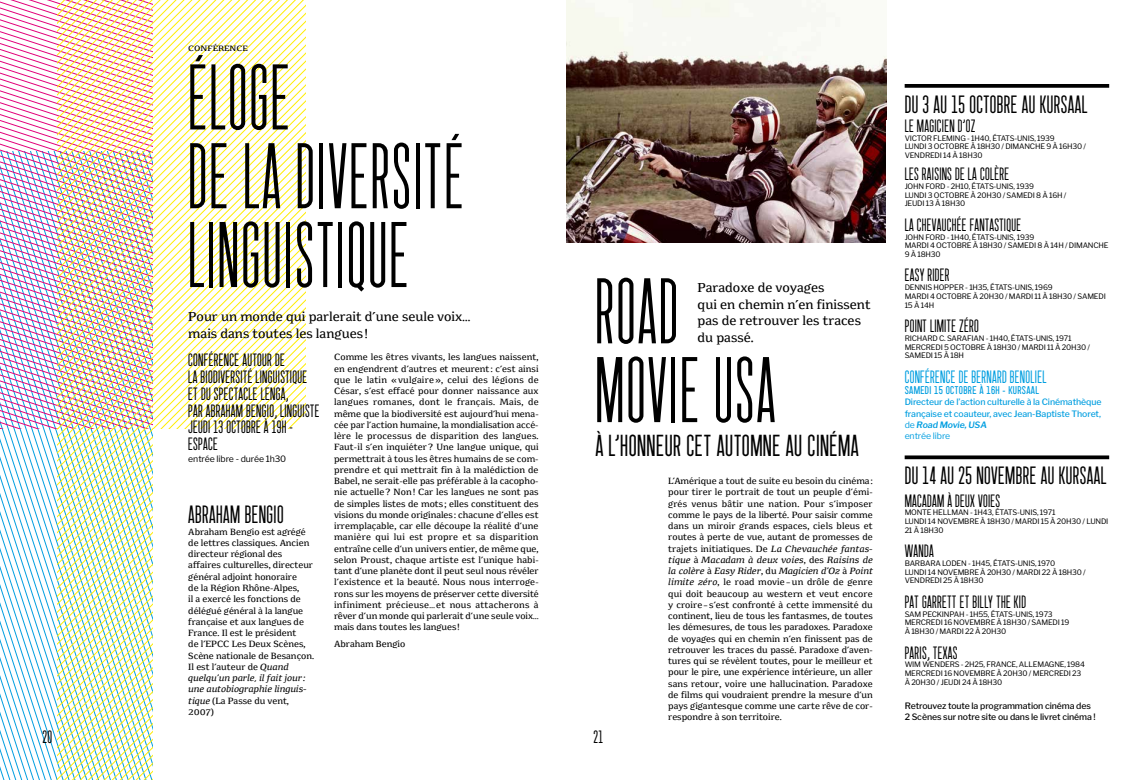
<style>
.page{position:relative;width:1134px;height:780px;background:#fff}
.page>*{position:absolute;margin:0;border:0;box-sizing:border-box;transform-origin:0 0}
.t1{font:50px/78.8px "Garaje Grand width 260 weight 800";letter-spacing:.05em;color:#000}
.t2{font:21.25px "Garaje Grand width 200 weight 800";letter-spacing:.025em;color:#000}
.t3{font:17.5px "Garaje Grand width 200 weight 800";letter-spacing:.025em;color:#000}
.t4{font:12.5px/16.9px "Garaje Grand width 200 weight 800";letter-spacing:.025em;color:#000}
.t5{font:12.5px/16.9px "Minuscule 6";color:#000}
.t6{font:12.5px "Garaje Grand width 200 weight 800";letter-spacing:.025em;color:#009ee0}
.t7{font:11.25px "Garaje Grand width 140 weight 800";letter-spacing:.025em;color:#009ee0}
.t8{font:8.75px/11.2px "Minuscule 6";color:#000;text-align:justify}
.t9{font:500 8.75px/11.2px "Libre Franklin";letter-spacing:-.01em;color:#009ee0}
.t10{font:500 8.75px/11.2px "Libre Franklin";letter-spacing:-.01em;color:#000}
.t11{font:8.75px "Libre Franklin";letter-spacing:-.01em;color:#000}
.t12{font:7.5px/8.8px "Libre Franklin";letter-spacing:-.025em;color:#000}
.s1{font-style:italic}
.s2{font-weight:400}
.s3{font-weight:600;font-style:italic}
</style>
<div class="page">
<svg style="left:153px;top:73px;width:153px;height:356px"></svg>
<img style="left:0;top:0;width:153px;height:780px">
<img style="left:567px;top:0;width:320px;height:242px">
<svg style="left:905px;top:84px;width:204px;height:4px"></svg>
<svg style="left:905px;top:455px;width:204px;height:4px"></svg>
<p class="t8" style="left:188px;top:42px;width:60px">CONFÉRENCE</p>
<h1 class="t1" style="left:188px;top:73px;width:277px">ÉLOGE<br>DE LA DIVERSITÉ<br>LINGUISTIQUE</h1>
<h3 class="t5" style="left:188px;top:308px;width:283px">Pour un monde qui parlerait d’une seule voix… mais dans toutes les langues !</h3>
<h3 class="t4" style="left:188px;top:353px;width:133px">CONFÉRENCE AUTOUR DE<br>LA BIODIVERSITÉ LINGUISTIQUE<br>ET DU SPECTACLE LENGA,<br>PAR ABRAHAM BENGIO, LINGUISTE<br>JEUDI 13 OCTOBRE À 19H -<br>ESPACE</h3>
<p class="t11" style="left:188px;top:453px;width:100px">entrée libre - durée 1h30</p>
<h3 class="t3" style="left:188px;top:507px;width:97px">ABRAHAM BENGIO</h3>
<p class="t8" style="left:188px;top:526px;width:127px;text-align:left">Abraham Bengio est agrégé de lettres classiques. Ancien directeur régional des affaires culturelles, directeur général adjoint honoraire<br>de la Région Rhône-Alpes,<br>il a exercé les fonctions de délégué général à la langue française et aux langues de<br>France. Il est le président<br>de l’EPCC Les Deux Scènes,<br>Scène nationale de Besançon.<br>Il est l’auteur de <span class="s1">Quand quelqu’un parle, il fait jour : une autobiographie linguis&shy;tique</span> (La Passe du vent,<br>2007)</p>
<p class="t8" style="left:334px;top:352px;width:206px">Comme les êtres vivants, les langues naissent, en engendrent d’autres et meurent : c’est ainsi que le latin « vulgaire », celui des légions de César, s’est effacé pour donner naissance aux langues romanes, dont le français. Mais, de même que la biodiversité est aujourd’hui mena&shy;cée par l’action humaine, la mondialisation accé&shy;lère le processus de disparition des langues.<br>Faut-il s’en inquiéter ? Une langue unique, qui permettrait à tous les êtres humains de se com&shy;prendre et qui mettrait fin à la malédiction de Babel, ne serait-elle pas préférable à la cacopho&shy;nie actuelle ? Non ! Car les langues ne sont pas de simples listes de mots ; elles constituent des visions du monde originales : chacune d’elles est irremplaçable, car elle découpe la réalité d’une manière qui lui est propre et sa disparition entraîne celle d’un univers entier, de même que, selon Proust, chaque artiste est l’unique habi&shy;tant d’une planète dont il peut seul nous révéler l’existence et la beauté. Nous nous interroge&shy;rons sur les moyens de préserver cette diversité infiniment précieuse… et nous attacherons à rêver d’un monde qui parlerait d’une seule voix… mais dans toutes les langues !</p>
<p class="t8" style="left:334px;top:639px;width:73px">Abraham Bengio</p>
<h1 class="t1" style="left:595px;top:286px;width:181px">ROAD<br>MOVIE USA</h1>
<h2 class="t2" style="left:595px;top:436px;width:265px">À L’HONNEUR CET AUTOMNE AU CINÉMA</h2>
<p class="t8" style="left:668px;top:475px;width:206px">L’Amérique a tout de suite eu besoin du cinéma : pour tirer le portrait de tout un peuple d’émi&shy;grés venus bâtir une nation. Pour s’imposer comme le pays de la liberté. Pour saisir comme dans un miroir grands espaces, ciels bleus et routes à perte de vue, autant de promesses de trajets initiatiques. De <span class="s1">La Chevauchée fantas&shy;tique</span> à <span class="s1">Macadam à deux voies</span>, des <span class="s1">Raisins de la colère</span> à <span class="s1">Easy Rider</span>, du <span class="s1">Magicien d’Oz</span> à <span class="s1">Point limite zéro</span>, le road movie – un drôle de genre qui doit beaucoup au western et veut encore y croire – s’est confronté à cette immensité du continent, lieu de tous les fantasmes, de toutes les démesures, de tous les paradoxes. Paradoxe de voyages qui en chemin n’en finissent pas de retrouver les traces du passé. Paradoxe d’aven&shy;tures qui se révèlent toutes, pour le meilleur et pour le pire, une expérience intérieure, un aller sans retour, voire une hallucination. Paradoxe de films qui voudraient prendre la mesure d’un pays gigantesque comme une carte rêve de cor&shy;respondre à son territoire.</p>
<h3 class="t5" style="left:698px;top:279px;width:175px">Paradoxe de voyages<br>qui en chemin n’en finissent pas de retrouver les traces du passé.</h3>
<h3 class="t4" style="left:43px;top:730px;width:11px">20</h3>
<h3 class="t4" style="left:593px;top:730px;width:11px">21</h3>
<h3 class="t3" style="left:905px;top:96px;width:184px">DU 3 AU 15 OCTOBRE AU KURSAAL</h3>
<h3 class="t4" style="left:905px;top:119px;width:72px">LE MAGICIEN D’OZ</h3>
<p class="t12" style="left:905px;top:134px;width:183px">VICTOR FLEMING - 1H40, ÉTATS-UNIS, 1939<br>LUNDI 3 OCTOBRE À 18H30 / DIMANCHE 9 À 16H30 /<br>VENDREDI 14 À 18H30</p>
<h3 class="t4" style="left:905px;top:167px;width:106px">LES RAISINS DE LA COLÈRE</h3>
<p class="t12" style="left:905px;top:182px;width:163px">JOHN FORD - 2H10, ÉTATS-UNIS, 1939<br>LUNDI 3 OCTOBRE À 20H30 / SAMEDI 8 À 16H /<br>JEUDI 13 À 18H30</p>
<h3 class="t4" style="left:905px;top:218px;width:118px">LA CHEVAUCHÉE FANTASTIQUE</h3>
<p class="t12" style="left:905px;top:232px;width:205px">JOHN FORD - 1H40, ÉTATS-UNIS, 1939<br>MARDI 4 OCTOBRE À 18H30 / SAMEDI 8 À 14H / DIMANCHE<br>9 À 18H30</p>
<h3 class="t4" style="left:905px;top:268px;width:46px">EASY RIDER</h3>
<p class="t12" style="left:905px;top:283px;width:203px">DENNIS HOPPER - 1H35, ÉTATS-UNIS, 1969<br>MARDI 4 OCTOBRE À 20H30 / MARDI 11 À 18H30 / SAMEDI<br>15 À 14H</p>
<h3 class="t4" style="left:905px;top:319px;width:76px">POINT LIMITE ZÉRO</h3>
<p class="t12" style="left:905px;top:334px;width:187px">RICHARD C. SARAFIAN - 1H40, ÉTATS-UNIS, 1971<br>MERCREDI 5 OCTOBRE À 18H30 / MARDI 11 À 20H30 /<br>SAMEDI 15 À 18H</p>
<h3 class="t6" style="left:905px;top:371px;width:143px">CONFÉRENCE DE BERNARD BENOLIEL</h3>
<p class="t7" style="left:905px;top:383px;width:136px">SAMEDI 15 OCTOBRE À 16H - KURSAAL</p>
<p class="t9" style="left:905px;top:396px;width:198px">Directeur de l’action culturelle à la Cinémathèque française et coauteur, avec Jean-Baptiste Thoret, <span class="s2">de</span> <span class="s3">Road Movie, USA<br></span><span class="s2">entrée libre</span></p>
<h3 class="t3" style="left:905px;top:467px;width:203px">DU 14 AU 25 NOVEMBRE AU KURSAAL</h3>
<h3 class="t4" style="left:905px;top:493px;width:97px">MACADAM À DEUX VOIES</h3>
<p class="t12" style="left:905px;top:508px;width:205px">MONTE HELLMAN - 1H43, ÉTATS-UNIS, 1971<br>LUNDI 14 NOVEMBRE À 18H30 / MARDI 15 À 20H30 / LUNDI<br>21 À 18H30</p>
<h3 class="t4" style="left:905px;top:544px;width:31px">WANDA</h3>
<p class="t12" style="left:905px;top:559px;width:183px">BARBARA LODEN - 1H45, ÉTATS-UNIS, 1970<br>LUNDI 14 NOVEMBRE À 20H30 / MARDI 22 À 18H30 /<br>VENDREDI 25 À 18H30</p>
<h3 class="t4" style="left:905px;top:595px;width:123px">PAT GARRETT ET BILLY THE KID</h3>
<p class="t12" style="left:905px;top:609px;width:166px">SAM PECKINPAH - 1H55, ÉTATS-UNIS, 1973<br>MERCREDI 16 NOVEMBRE À 18H30 / SAMEDI 19<br>À 18H30 / MARDI 22 À 20H30</p>
<h3 class="t4" style="left:905px;top:645px;width:54px">PARIS, TEXAS</h3>
<p class="t12" style="left:905px;top:660px;width:182px">WIM WENDERS - 2H25, FRANCE, ALLEMAGNE, 1984<br>MERCREDI 16 NOVEMBRE À 20H30 / MERCREDI 23<br>À 20H30 / JEUDI 24 À 18H30</p>
<p class="t10" style="left:905px;top:700px;width:193px">Retrouvez toute la programmation cinéma des<br>2 Scènes sur notre site ou dans le livret cinéma !</p>
</div>
